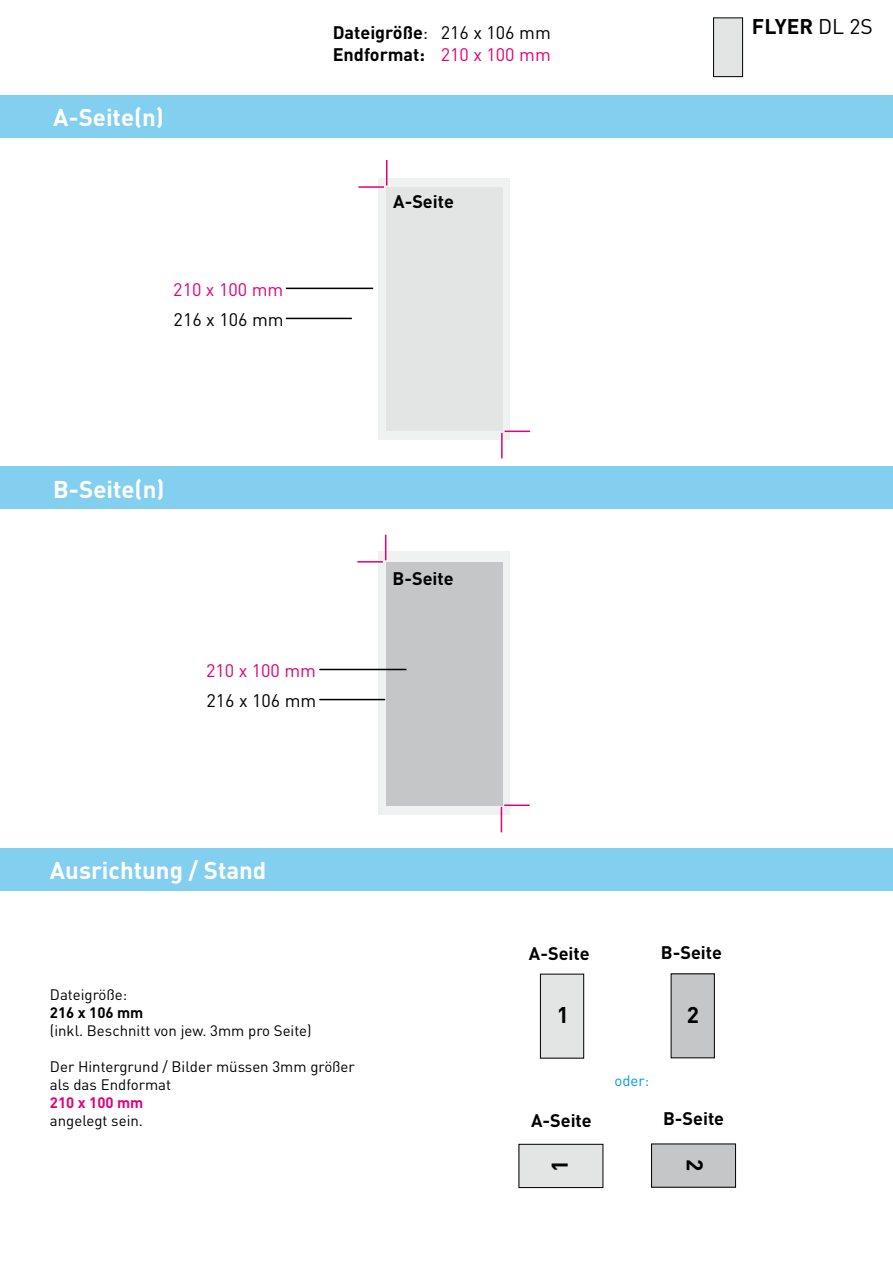
<style>
.page{position:relative;width:893px;height:1263px;background:#fff}
.page>*{position:absolute;margin:0;border:0;box-sizing:border-box;transform-origin:0 0}
.t1{font:700 24px "DIN";color:#fff}
.t2{font:700 22.5px "DIN";color:#000}
.t3{font:700 21px "DIN";color:#000}
.t4{font:700 18px "DIN";color:#000}
.t5{font:18px "DIN";color:#e2007a}
.t6{font:18px "DIN";color:#000}
.t7{font:15px/18px "DIN";color:#000}
.t8{font:700 15px "DIN";color:#000}
.t9{font:700 15px "DIN";color:#e2007a}
.t10{font:15px "DIN";color:#009ee0}
.s1{font-weight:400}
.s2{font-weight:400;color:#e2007a}
</style>
<div class="page">
<div style="left:519px;top:1144px;width:84px;height:43px;background:#e3e4e4"></div>
<div style="left:519px;top:1144px;width:84px;height:44px;border:1px solid #000"></div>
<div style="left:651px;top:1144px;width:84px;height:43px;background:#c5c6c8"></div>
<div style="left:651px;top:1143px;width:85px;height:44px;border:1px solid #000"></div>
<hr style="left:286px;top:288px;width:87px;height:1px;background:#000">
<hr style="left:286px;top:318px;width:66px;height:1px;background:#000">
<div style="left:0;top:95px;width:893px;height:42px;background:#83cff0"></div>
<div style="left:0;top:466px;width:893px;height:43px;background:#83cff0"></div>
<div style="left:0;top:848px;width:893px;height:43px;background:#83cff0"></div>
<div style="left:713px;top:18px;width:30px;height:59px;background:#e3e4e4"></div>
<div style="left:713px;top:18px;width:30px;height:59px;border:1px solid #000"></div>
<div style="left:378px;top:551px;width:132px;height:264px;background:#f0f1f1"></div>
<div style="left:386px;top:562px;width:116px;height:244px;background:#c5c6c8"></div>
<svg style="left:385px;top:535px;width:1px;height:25px"></svg>
<hr style="left:357px;top:561px;width:26px;height:2px;background:#e2007a">
<svg style="left:501px;top:807px;width:1px;height:25px"></svg>
<hr style="left:504px;top:804px;width:26px;height:2px;background:#e2007a">
<hr style="left:319px;top:669px;width:87px;height:1px;background:#000">
<hr style="left:319px;top:699px;width:66px;height:1px;background:#000">
<div style="left:540px;top:974px;width:44px;height:84px;background:#e3e4e4"></div>
<div style="left:540px;top:974px;width:44px;height:84px;border:1px solid #000"></div>
<div style="left:671px;top:974px;width:43px;height:84px;background:#c5c6c8"></div>
<div style="left:671px;top:973px;width:44px;height:85px;border:1px solid #000"></div>
<div style="left:378px;top:178px;width:132px;height:261px;background:#f0f1f1"></div>
<div style="left:386px;top:187px;width:116px;height:244px;background:#e3e4e4"></div>
<svg style="left:386px;top:160px;width:1px;height:25px"></svg>
<hr style="left:358px;top:186px;width:26px;height:2px;background:#e2007a">
<hr style="left:501px;top:433px;width:2px;height:25px;background:#e2007a">
<svg style="left:505px;top:431px;width:25px;height:1px"></svg>
<h1 class="t1" style="left:53px;top:102px;width:112px">A-Seite(n)</h1>
<p class="t5" style="left:173px;top:278px;width:112px">210 x 100 mm</p>
<p class="t6" style="left:174px;top:308px;width:112px">216 x 106 mm</p>
<p class="t4" style="left:333px;top:21px;width:220px">Dateigröße<span class="s1">: 216 x 106 mm</span></p>
<p class="t4" style="left:333px;top:43px;width:220px">Endformat: <span class="s2">210 x 100 mm</span></p>
<p class="t4" style="left:393px;top:189px;width:62px">A-Seite</p>
<h1 class="t1" style="left:53px;top:473px;width:113px">B-Seite(n)</h1>
<p class="t5" style="left:206px;top:659px;width:112px">210 x 100 mm</p>
<p class="t6" style="left:206px;top:689px;width:112px">216 x 106 mm</p>
<p class="t4" style="left:393px;top:567px;width:63px">B-Seite</p>
<h3 class="t3" style="left:752px;top:12px;width:122px">Flyer <span class="s1">DL 2S</span></h3>
<h1 class="t1" style="left:50px;top:854px;width:218px">Ausrichtung / Stand</h1>
<p class="t7" style="left:50px;top:985px;width:79px">Dateigröße:</p>
<p class="t8" style="left:50px;top:1002px;width:95px">216 x 106 mm</p>
<p class="t7" style="left:50px;top:1021px;width:263px">(inkl. Beschnitt von jew. 3mm pro Seite)</p>
<p class="t7" style="left:50px;top:1057px;width:306px">Der Hintergrund / Bilder müssen 3mm größer als das Endformat</p>
<p class="t9" style="left:50px;top:1092px;width:95px">210 x 100 mm</p>
<p class="t7" style="left:50px;top:1111px;width:94px">angelegt sein.</p>
<p class="t4" style="left:529px;top:942px;width:62px">A-Seite</p>
<p class="t4" style="left:661px;top:941px;width:63px">B-Seite</p>
<h2 class="t2" style="left:557px;top:1000px;width:14px">1</h2>
<h2 class="t2" style="left:687px;top:1000px;width:14px">2</h2>
<p class="t10" style="left:614px;top:1071px;width:36px">oder:</p>
<p class="t4" style="left:531px;top:1108px;width:62px">A-Seite</p>
<p class="t4" style="left:663px;top:1107px;width:63px">B-Seite</p>
<h2 class="t2" style="left:545px;top:1172px;width:14px;rotate:-90deg">1</h2>
<h2 class="t2" style="left:709px;top:1159px;width:14px;rotate:90deg">2</h2>
</div>
